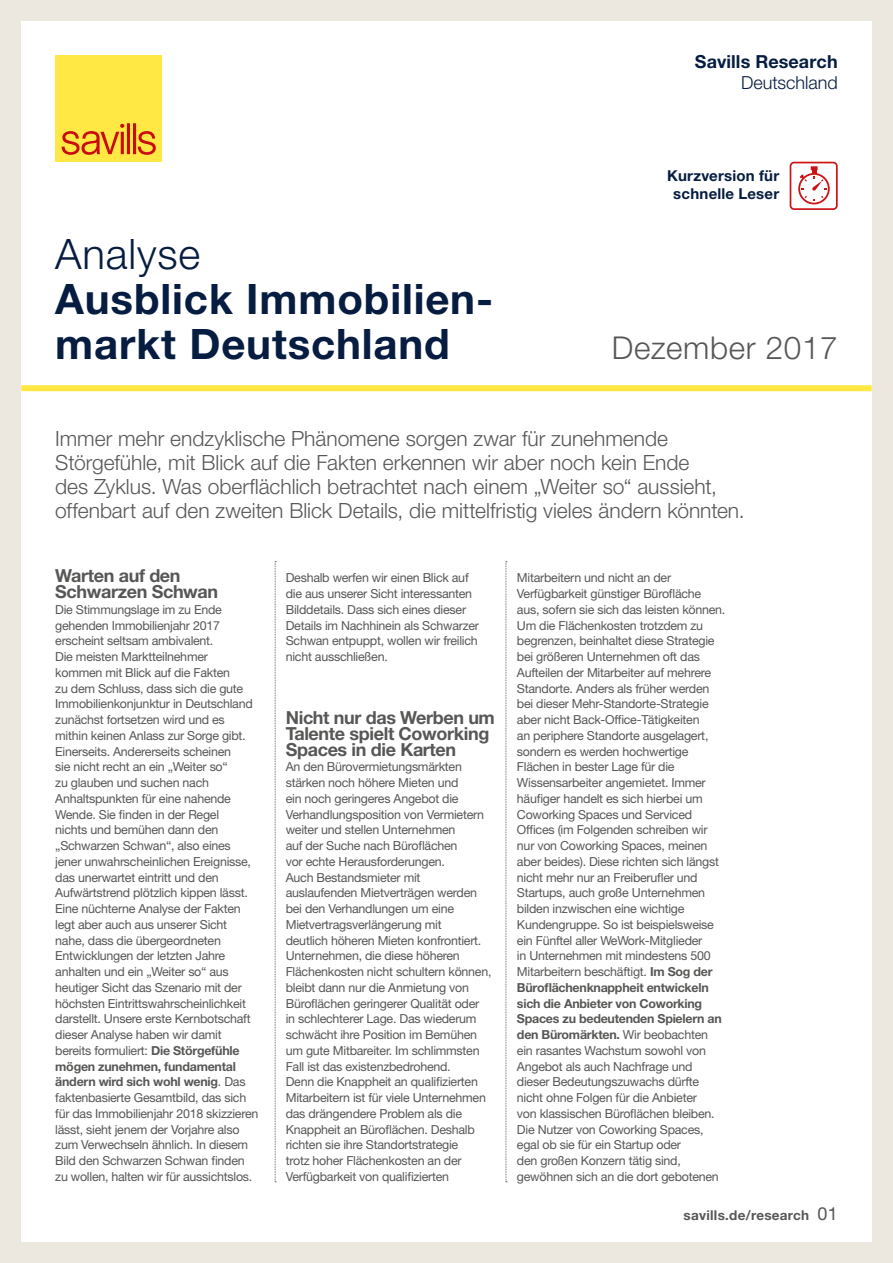
<style>
.page{position:relative;width:893px;height:1263px;background:#ede8df}
.page>*{position:absolute;margin:0;border:0;box-sizing:border-box;transform-origin:0 0}
.t1{font:700 42px/45px "Helvetica Neue LT Std";letter-spacing:.02em;color:#061d41}
.t2{font:300 42px "Helvetica Neue LT Std";letter-spacing:.02em;color:#061d41}
.t3{font:300 31.5px "Helvetica Neue LT Std";letter-spacing:.02em;color:#575756}
.t4{font:300 21px/24px "Helvetica Neue LT Std";color:#575756}
.t5{font:700 18px/15.8px "Helvetica Neue LT Std";letter-spacing:-.02em;color:#575756}
.t6{font:700 18px "Helvetica Neue LT Std";letter-spacing:.005em;color:#061d41}
.t7{font:300 18px "Helvetica Neue LT Std";color:#061d41}
.t8{font:700 15px/18px "Helvetica Neue LT Std";letter-spacing:.015em;color:#061d41;text-align:center}
.t9{font:700 13.5px "Helvetica Neue LT Std";letter-spacing:.02em;color:#575756}
.t10{font:12.45px/15.8px "Helvetica Neue LT Std";letter-spacing:-.02em;color:#575756}
.s1{font-weight:700}
.s2{font-weight:400;font-size:18px}
</style>
<div class="page">
<div style="left:21px;top:21px;width:851px;height:1221px;background:#fff"></div>
<svg style="left:798px;top:166px;width:32px;height:38px"></svg>
<div style="left:790px;top:162px;width:48px;height:48px;border:2px solid #ca1517;border-radius:4px"></div>
<div style="left:55px;top:55px;width:107px;height:107px;background:#ffe843"></div>
<svg style="left:62px;top:123px;width:94px;height:32px"></svg>
<div style="left:21px;top:385px;width:851px;height:6px;background:#ffe843"></div>
<svg style="left:275px;top:561px;width:1px;height:621px"></svg>
<svg style="left:506px;top:561px;width:1px;height:621px"></svg>
<h3 class="t6" style="left:695px;top:51px;width:144px">Savills Research</h3>
<h3 class="t7" style="left:741px;top:72px;width:98px">Deutschland</h3>
<h1 class="t2" style="left:55px;top:229px;width:147px">Analyse</h1>
<h1 class="t1" style="left:55px;top:276px;width:439px">Ausblick Immobilien&shy;markt Deutschland</h1>
<p class="t8" style="left:667px;top:166px;width:113px">Kurzversion für schnelle Leser</p>
<h2 class="t3" style="left:612px;top:329px;width:227px">Dezember 2017</h2>
<p class="t4" style="left:55px;top:426px;width:691px">Immer mehr endzyklische Phänomene sorgen zwar für zunehmende Störgefühle, mit Blick auf die Fakten erkennen wir aber noch kein Ende<br>des Zyklus. Was oberflächlich betrachtet nach einem „Weiter so“ aussieht, offenbart auf den zweiten Blick Details, die mittelfristig vieles ändern könnten.</p>
<h3 class="t5" style="left:55px;top:568px;width:164px">Warten auf den<br>Schwarzen Schwan</h3>
<p class="t10" style="left:55px;top:601px;width:205px">Die Stimmungslage im zu Ende gehenden Immobilienjahr 2017 erscheint seltsam ambivalent.<br>Die meisten Marktteilnehmer<br>kommen mit Blick auf die Fakten<br>zu dem Schluss, dass sich die gute Immobilienkonjunktur in Deutschland zunächst fortsetzen wird und es mithin keinen Anlass zur Sorge gibt.<br>Einerseits. Andererseits scheinen<br>sie nicht recht an ein „Weiter so“<br>zu glauben und suchen nach Anhaltspunkten für eine nahende Wende. Sie finden in der Regel<br>nichts und bemühen dann den „Schwarzen Schwan“, also eines jener unwahrscheinlichen Ereignisse, das unerwartet eintritt und den Aufwärtstrend plötzlich kippen lässt.<br>Eine nüchterne Analyse der Fakten legt aber auch aus unserer Sicht nahe, dass die übergeordneten Entwicklungen der letzten Jahre anhalten und ein „Weiter so“ aus heutiger Sicht das Szenario mit der höchsten Eintrittswahrscheinlichkeit darstellt. Unsere erste Kernbotschaft dieser Analyse haben wir damit bereits formuliert: <span class="s1">Die Störgefühle mögen zunehmen, fundamental ändern wird sich wohl wenig</span>. Das faktenbasierte Gesamtbild, das sich für das Immobilienjahr 2018 skizzieren lässt, sieht jenem der Vorjahre also zum Verwechseln ähnlich. In diesem Bild den Schwarzen Schwan finden zu wollen, halten wir für aussichtslos.</p>
<p class="t10" style="left:286px;top:570px;width:195px">Deshalb werfen wir einen Blick auf die aus unserer Sicht interessanten Bilddetails. Dass sich eines dieser Details im Nachhinein als Schwarzer Schwan entpuppt, wollen wir freilich nicht ausschließen.</p>
<h3 class="t5" style="left:286px;top:709px;width:211px">Nicht nur das Werben um<br>Talente spielt Coworking<br>Spaces in die Karten</h3>
<p class="t10" style="left:286px;top:759px;width:207px">An den Bürovermietungsmärkten stärken noch höhere Mieten und<br>ein noch geringeres Angebot die Verhandlungsposition von Vermietern weiter und stellen Unternehmen<br>auf der Suche nach Büroflächen<br>vor echte Herausforderungen.<br>Auch Bestandsmieter mit auslaufenden Mietverträgen werden bei den Verhandlungen um eine Mietvertragsverlängerung mit<br>deutlich höheren Mieten konfrontiert.<br>Unternehmen, die diese höheren Flächenkosten nicht schultern können, bleibt dann nur die Anmietung von Büroflächen geringerer Qualität oder in schlechterer Lage. Das wiederum schwächt ihre Position im Bemühen um gute Mitbareiter. Im schlimmsten Fall ist das existenzbedrohend.<br>Denn die Knappheit an qualifizierten Mitarbeitern ist für viele Unternehmen das drängendere Problem als die Knappheit an Büroflächen. Deshalb richten sie ihre Standortstrategie<br>trotz hoher Flächenkosten an der Verfügbarkeit von qualifizierten</p>
<p class="t10" style="left:517px;top:570px;width:210px">Mitarbeitern und nicht an der Verfügbarkeit günstiger Bürofläche aus, sofern sie sich das leisten können.<br>Um die Flächenkosten trotzdem zu begrenzen, beinhaltet diese Strategie bei größeren Unternehmen oft das Aufteilen der Mitarbeiter auf mehrere Standorte. Anders als früher werden bei dieser Mehr-Standorte-Strategie aber nicht Back-Office-Tätigkeiten<br>an periphere Standorte ausgelagert, sondern es werden hochwertige Flächen in bester Lage für die Wissensarbeiter angemietet. Immer häufiger handelt es sich hierbei um Coworking Spaces und Serviced Offices (im Folgenden schreiben wir nur von Coworking Spaces, meinen aber beides). Diese richten sich längst nicht mehr nur an Freiberufler und Startups, auch große Unternehmen bilden inzwischen eine wichtige Kundengruppe. So ist beispielsweise ein Fünftel aller WeWork-Mitglieder<br>in Unternehmen mit mindestens 500<br>Mitarbeitern beschäftigt. <span class="s1">Im Sog der Büroflächenknappheit entwickeln sich die Anbieter von Coworking Spaces zu bedeutenden Spielern an den Büromärkten.</span> Wir beobachten ein rasantes Wachstum sowohl von Angebot als auch Nachfrage und dieser Bedeutungszuwachs dürfte nicht ohne Folgen für die Anbieter<br>von klassischen Büroflächen bleiben.<br>Die Nutzer von Coworking Spaces, egal ob sie für ein Startup oder<br>den großen Konzern tätig sind, gewöhnen sich an die dort gebotenen</p>
<p class="t9" style="left:684px;top:1207px;width:156px">savills.de/research <span class="s2">01</span></p>
</div>
